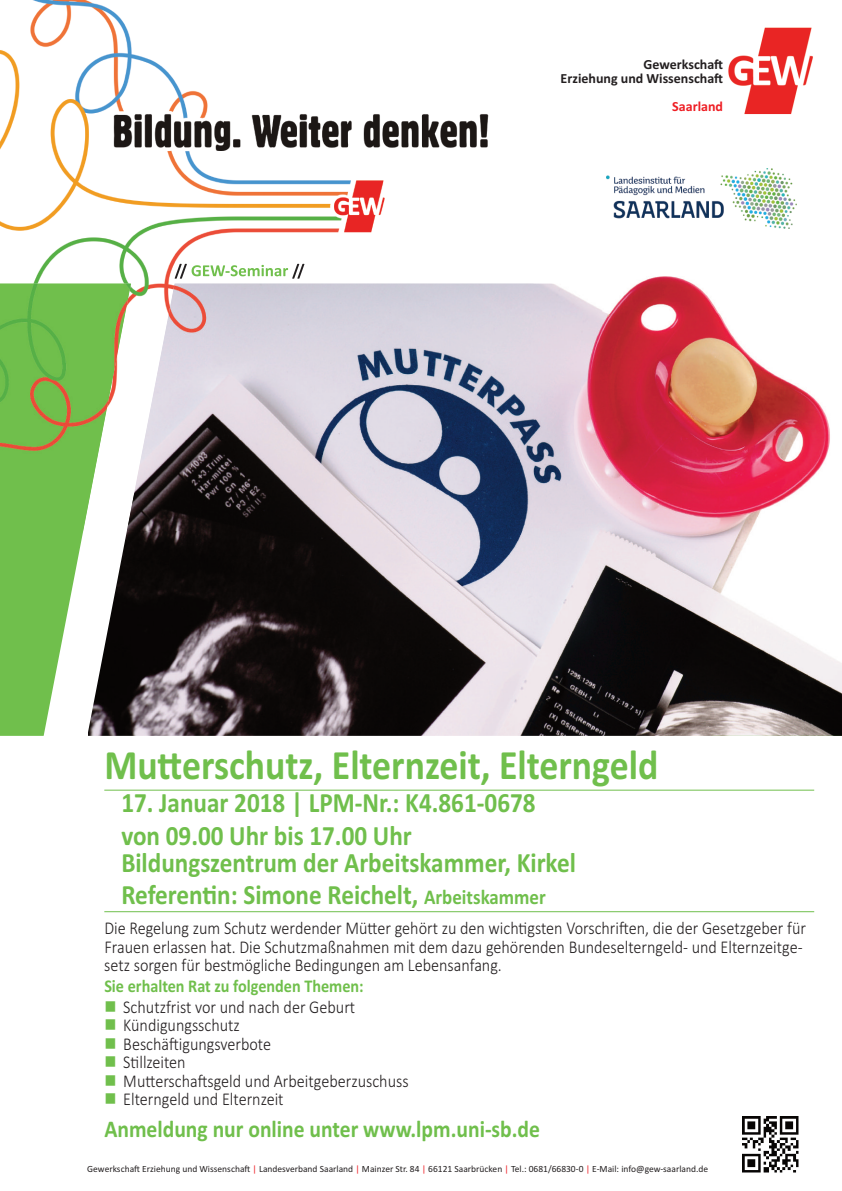
<style>
.page{position:relative;width:842px;height:1191px;background:#fff}
.page>*{position:absolute;margin:0;border:0;box-sizing:border-box;transform-origin:0 0}
.t1{font:700 42px "Calibri";color:#70bf4c;scale:.9 1}
.t2{font:700 28px/32.7px "Calibri";color:#70bf4c;scale:.9 1}
.t3{font:700 24px "Calibri";color:#70bf4c;scale:.9 1}
.t4{font:300 18px/18.5px "Calibri";color:#231f20;scale:.9 1}
.t5{font:700 18px "Calibri";color:#70bf4c;scale:.9 1}
.t6{font:700 14px/14px "Calibri";color:#231f20;text-align:right}
.t7{font:700 14px "Calibri";color:#ee1d23}
.t8{font:9.5px "Calibri";color:#231f20}
.s1{font-size:21px}
.s2{color:#70bf4c}
.s3{color:#ee1d23}
</style>
<div class="page">
<img style="left:728px;top:28px;width:85px;height:87px">
<img style="left:743px;top:1116px;width:55px;height:56px">
<svg style="left:0;top:531px;width:84px;height:205px;fill:#70bf4c"></svg>
<hr style="left:104px;top:790px;width:710px;height:1px;background:#70bf4c">
<hr style="left:104px;top:911px;width:710px;height:1px;background:#70bf4c">
<img style="left:606px;top:169px;width:191px;height:60px">
<img style="left:88px;top:283px;width:754px;height:453px">
<img style="left:601px;top:276px;width:241px;height:37px">
<img style="left:0;top:0;width:489px;height:283px">
<img style="left:0;top:283px;width:127px;height:248px">
<img style="left:175px;top:264px;width:5px;height:15px">
<img style="left:180px;top:264px;width:7px;height:15px">
<img style="left:192px;top:265px;width:46px;height:11px">
<img style="left:292px;top:264px;width:5px;height:15px">
<img style="left:297px;top:264px;width:7px;height:15px">
<img style="left:127px;top:283px;width:407px;height:248px">
<p class="t6" style="left:561px;top:57px;width:164px">Gewerkschaft<br>Erziehung und Wissenschaft</p>
<p class="t7" style="left:672px;top:98px;width:52px">Saarland</p>
<h1 class="t1" style="left:104px;top:740px;width:617px">Mutterschutz, Elternzeit, Elterngeld</h1>
<h2 class="t2" style="left:121px;top:786px;width:462px">17. Januar 2018 | LPM-Nr.: K4.861-0678 von 09.00 Uhr bis 17.00 Uhr</h2>
<h2 class="t2" style="left:121px;top:845px;width:507px">Bildungszentrum der Arbeitskammer, Kirkel<br>Referentin: Simone Reichelt, <span class="s1">Arbeitskammer</span></h2>
<p class="t4" style="left:104px;top:918px;width:781px">Die Regelung zum Schutz werdender Mütter gehört zu den wichtigsten Vorschriften, die der Gesetzgeber für<br>Frauen erlassen hat. Die Schutzmaßnahmen mit dem dazu gehörenden Bundeselterngeld- und Elternzeitge&shy;setz sorgen für bestmögliche Bedingungen am Lebensanfang.</p>
<p class="t5" style="left:104px;top:975px;width:290px">Sie erhalten Rat zu folgenden Themen:</p>
<p class="t4" style="left:104px;top:997px;width:280px"><span class="s2">■</span> Schutzfrist vor und nach der Geburt</p>
<p class="t4" style="left:104px;top:1015px;width:152px"><span class="s2">■</span> Kündigungsschutz</p>
<p class="t4" style="left:104px;top:1034px;width:187px"><span class="s2">■</span> Beschäftigungsverbote</p>
<p class="t4" style="left:104px;top:1052px;width:92px"><span class="s2">■</span> Stillzeiten</p>
<p class="t4" style="left:104px;top:1071px;width:340px"><span class="s2">■</span> Mutterschaftsgeld und Arbeitgeberzuschuss</p>
<p class="t4" style="left:104px;top:1089px;width:201px"><span class="s2">■</span> Elterngeld und Elternzeit</p>
<h3 class="t3" style="left:104px;top:1115px;width:486px">Anmeldung nur online unter www.lpm.uni-sb.de</h3>
<p class="t8" style="left:87px;top:1163px;width:622px">Gewerkschaft Erziehung und Wissenschaft <span class="s3">|</span> Landesverband Saarland <span class="s3">|</span> Mainzer Str. 84 <span class="s3">|</span> 66121 Saarbrücken <span class="s3">|</span> Tel.: 0681/66830-0 <span class="s3">|</span> E-Mail: info@gew-saarland.de</p>
</div>
